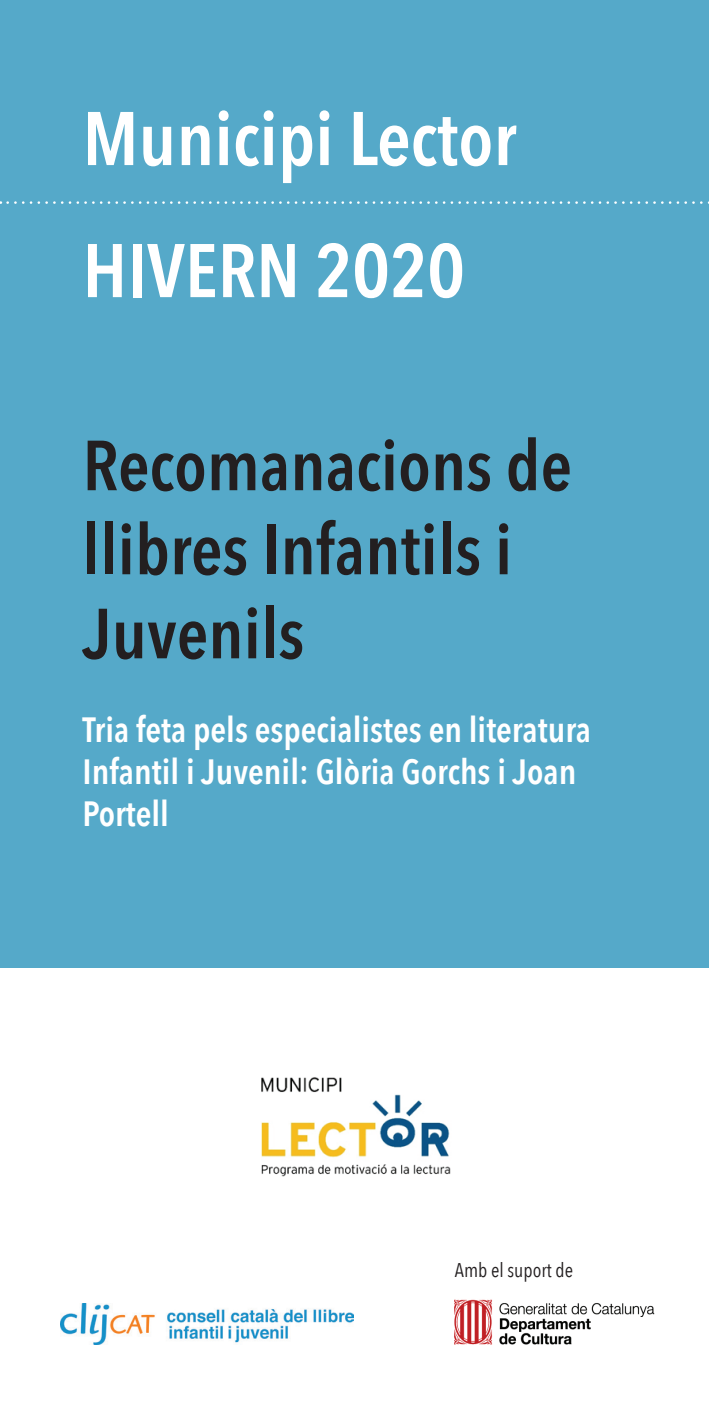
<style>
.page{position:relative;width:709px;height:1418px;background:#fff}
.page>*{position:absolute;margin:0;border:0;box-sizing:border-box;transform-origin:0 0}
.t1{font:600 75px/132px "Avenir Next Condensed";color:#fff}
.t2{font:600 70px/84px "Avenir Next Condensed";color:#231f20}
.t3{font:600 35px/42px "Avenir Next Condensed";color:#fff}
.t4{font:19.75px "Avenir Next Condensed";color:#231f20}
</style>
<div class="page">
<div style="left:0;top:0;width:709px;height:967px;background:#55a9c9"></div>
<svg style="left:8px;top:201px;width:701px;height:3px"></svg>
<img style="left:261px;top:1077px;width:190px;height:99px">
<img style="left:60px;top:1303px;width:293px;height:41px">
<img style="left:454px;top:1299px;width:200px;height:45px">
<h1 class="t1" style="left:83px;top:71px;width:435px">Municipi Lector hivern 2020</h1>
<h2 class="t2" style="left:83px;top:422px;width:491px">Recomanacions de llibres Infantils i<br>Juvenils</h2>
<p class="t3" style="left:83px;top:708px;width:510px">Tria feta pels especialistes en literatura<br>Infantil i Juvenil: Glòria Gorchs i Joan<br>Portell</p>
<p class="t4" style="left:455px;top:1252px;width:120px">Amb el suport de</p>
</div>
